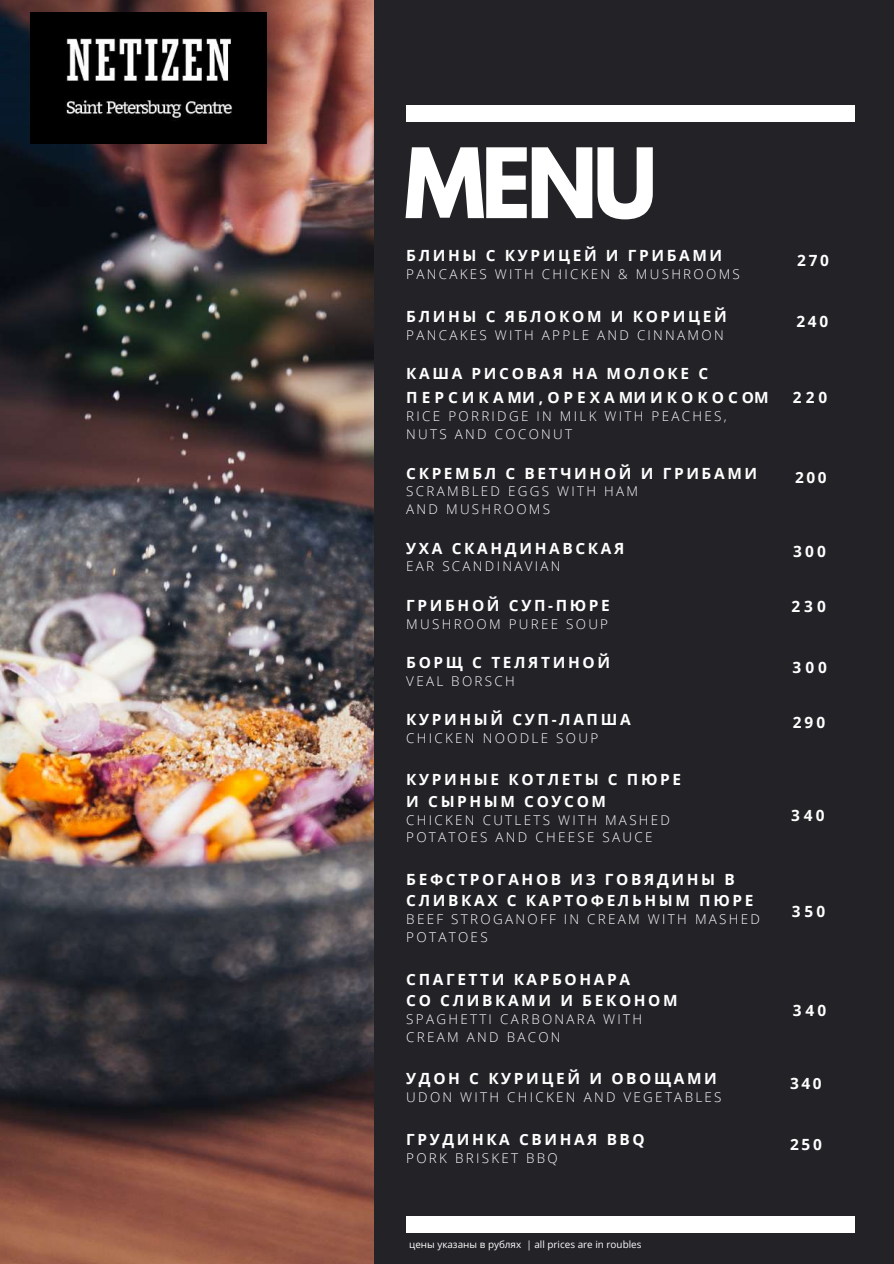
<style>
.page{position:relative;width:894px;height:1264px;background:#fff}
.page>*{position:absolute;margin:0;border:0;box-sizing:border-box;transform-origin:0 0}
.t1{font:700 85.8px "League Spartan";color:#fff}
.t2{font:700 15.45px/21.3px "Open Sans";letter-spacing:.17em;color:#fff}
.t3{font:700 15.3px "Open Sans";letter-spacing:.17em;color:#fff}
.t4{font:300 13.5px/17.9px "Open Sans";letter-spacing:.17em;color:#fff}
.t5{font:9.9px "Open Sans";color:#fff}
</style>
<div class="page">
<div style="left:0;top:0;width:893px;height:1263px;background:#222227"></div>
<img style="left:0;top:0;width:374px;height:1263px">
<div style="left:406px;top:105px;width:448px;height:17px;background:#fff"></div>
<img style="left:30px;top:13px;width:237px;height:130px">
<div style="left:406px;top:1215px;width:448px;height:17px;background:#fff"></div>
<h1 class="t1" style="left:404px;top:141px;width:254px">MENU</h1>
<p class="t2" style="left:406px;top:244px;width:317px">БЛИНЫ С КУРИЦЕЙ И ГРИБАМИ</p>
<p class="t2" style="left:797px;top:249px;width:33px">2 7 0</p>
<p class="t4" style="left:406px;top:265px;width:335px">PANCAKES WITH CHICKEN &amp; MUSHROOMS</p>
<p class="t2" style="left:406px;top:305px;width:322px">БЛИНЫ С ЯБЛОКОМ И КОРИЦЕЙ</p>
<p class="t2" style="left:796px;top:311px;width:33px">2 4 0</p>
<p class="t4" style="left:406px;top:325px;width:319px">PANCAKES WITH APPLE AND CINNAMON</p>
<p class="t2" style="left:406px;top:360px;width:364px;line-height:24.5px">КАША РИСОВАЯ НА МОЛОКЕ С<br>ПЕРСИКАМИ, ОРЕХАМИ И КОКОСОМ</p>
<p class="t2" style="left:792px;top:386px;width:36px">2 2 0</p>
<p class="t4" style="left:406px;top:407px;width:322px;line-height:17.4px">RICE PORRIDGE IN MILK WITH PEACHES,<br>NUTS AND COCONUT</p>
<p class="t2" style="left:406px;top:462px;width:352px">СКРЕМБЛ С ВЕТЧИНОЙ И ГРИБАМИ</p>
<p class="t2" style="left:794px;top:466px;width:33px">200</p>
<p class="t4" style="left:406px;top:482px;width:233px">SCRAMBLED EGGS WITH HAM<br>AND MUSHROOMS</p>
<p class="t2" style="left:406px;top:537px;width:219px">УХА СКАНДИНАВСКАЯ</p>
<p class="t2" style="left:793px;top:540px;width:34px">3 0 0</p>
<p class="t4" style="left:406px;top:557px;width:156px">EAR SCANDINAVIAN</p>
<p class="t2" style="left:406px;top:594px;width:205px">ГРИБНОЙ СУП-ПЮРЕ</p>
<p class="t2" style="left:791px;top:595px;width:36px">2 3 0</p>
<p class="t4" style="left:406px;top:614px;width:203px">MUSHROOM PUREE SOUP</p>
<p class="t2" style="left:406px;top:651px;width:205px">БОРЩ С ТЕЛЯТИНОЙ</p>
<p class="t2" style="left:792px;top:656px;width:36px">3 0 0</p>
<p class="t4" style="left:406px;top:671px;width:110px">VEAL BORSCH</p>
<p class="t2" style="left:406px;top:708px;width:226px">КУРИНЫЙ СУП-ЛАПША</p>
<p class="t2" style="left:792px;top:711px;width:34px">290</p>
<p class="t4" style="left:406px;top:728px;width:193px">CHICKEN NOODLE SOUP</p>
<p class="t2" style="left:406px;top:768px;width:276px">КУРИНЫЕ КОТЛЕТЫ С ПЮРЕ<br>И СЫРНЫМ СОУСОМ</p>
<p class="t4" style="left:406px;top:810px;width:265px">CHICKEN CUTLETS WITH MASHED</p>
<p class="t2" style="left:790px;top:804px;width:35px">3 40</p>
<p class="t4" style="left:406px;top:828px;width:247px">POTATOES AND CHEESE SAUCE</p>
<p class="t2" style="left:406px;top:868px;width:348px">БЕФСТРОГАНОВ ИЗ ГОВЯДИНЫ В<br>СЛИВКАХ С КАРТОФЕЛЬНЫМ ПЮРЕ</p>
<p class="t2" style="left:791px;top:900px;width:35px">3 50</p>
<p class="t4" style="left:406px;top:910px;width:355px">BEEF STROGANOFF IN CREAM WITH MASHED<br>POTATOES</p>
<p class="t2" style="left:406px;top:968px;width:273px">СПАГЕТТИ КАРБОНАРА<br>СО СЛИВКАМИ И БЕКОНОМ</p>
<p class="t2" style="left:792px;top:999px;width:35px">3 40</p>
<p class="t4" style="left:406px;top:1009px;width:237px">SPAGHETTI CARBONARA WITH<br>CREAM AND BACON</p>
<p class="t2" style="left:406px;top:1067px;width:312px">УДОН С КУРИЦЕЙ И ОВОЩАМИ</p>
<p class="t2" style="left:789px;top:1072px;width:33px">3 4 0</p>
<p class="t4" style="left:406px;top:1088px;width:317px">UDON WITH CHICKEN AND VEGETABLES</p>
<p class="t3" style="left:406px;top:1128px;width:240px">ГРУДИНКА СВИНАЯ BBQ</p>
<p class="t2" style="left:790px;top:1133px;width:33px">250</p>
<p class="t4" style="left:406px;top:1148px;width:153px">PORK BRISKET BBQ</p>
<p class="t5" style="left:409px;top:1237px;width:234px">цены указаны в рублях | all prices are in roubles</p>
</div>
